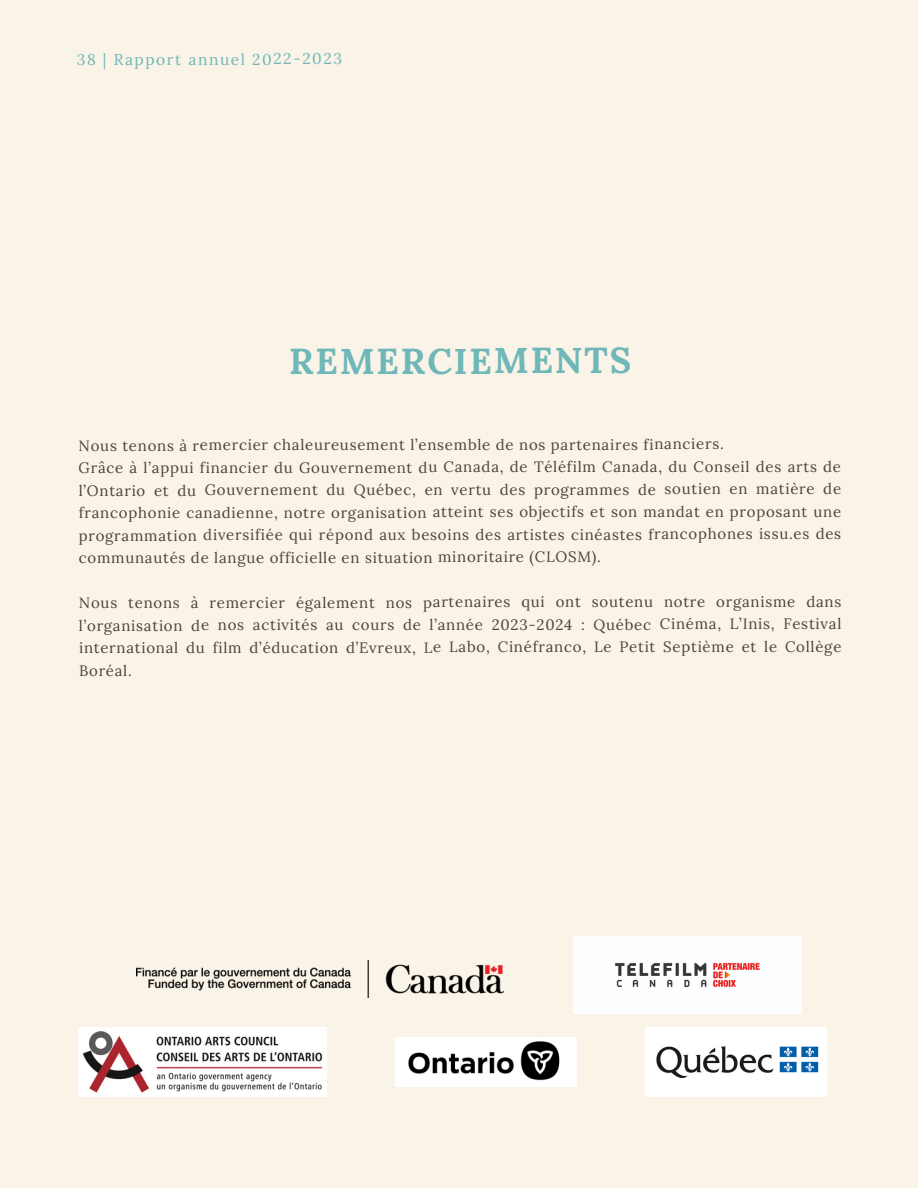
<style>
.page{position:relative;width:918px;height:1188px;background:#faf3e7}
.page>*{position:absolute;margin:0;border:0;box-sizing:border-box;transform-origin:0 0}
.t1{font:700 36px "Lora";letter-spacing:.045em;color:#6fb7b8}
.t2{font:15.6px "Lora";letter-spacing:.095em;color:#6fb7b8}
.t3{font:15px/22.5px "Lora";letter-spacing:.045em;color:#4b433d;text-align:justify}
</style>
<div class="page">
<img style="left:645px;top:1027px;width:181px;height:69px">
<img style="left:79px;top:1027px;width:247px;height:69px">
<img style="left:136px;top:961px;width:368px;height:37px">
<img style="left:573px;top:936px;width:229px;height:78px">
<img style="left:395px;top:1038px;width:181px;height:48px">
<p class="t2" style="left:77px;top:49px;width:267px">38 | Rapport annuel 2022-2023</p>
<p class="t1" style="left:289px;top:337px;width:344px">REMERCIEMENTS</p>
<h1 class="t3" style="left:79px;top:433px;width:647px">Nous tenons à remercier chaleureusement l’ensemble de nos partenaires financiers.</h1>
<p class="t3" style="left:79px;top:456px;width:764px">Grâce à l’appui financier du Gouvernement du Canada, de Téléfilm Canada, du Conseil des arts de l’Ontario et du Gouvernement du Québec, en vertu des programmes de soutien en matière de francophonie canadienne, notre organisation atteint ses objectifs et son mandat en proposant une programmation diversifiée qui répond aux besoins des artistes cinéastes francophones issu.es des communautés de langue officielle en situation minoritaire (CLOSM).</p>
<p class="t3" style="left:79px;top:591px;width:764px">Nous tenons à remercier également nos partenaires qui ont soutenu notre organisme dans l’organisation de nos activités au cours de l’année 2023-2024 : Québec Cinéma, L’Inis, Festival international du film d’éducation d’Evreux, Le Labo, Cinéfranco, Le Petit Septième et le Collège Boréal.</p>
</div>
